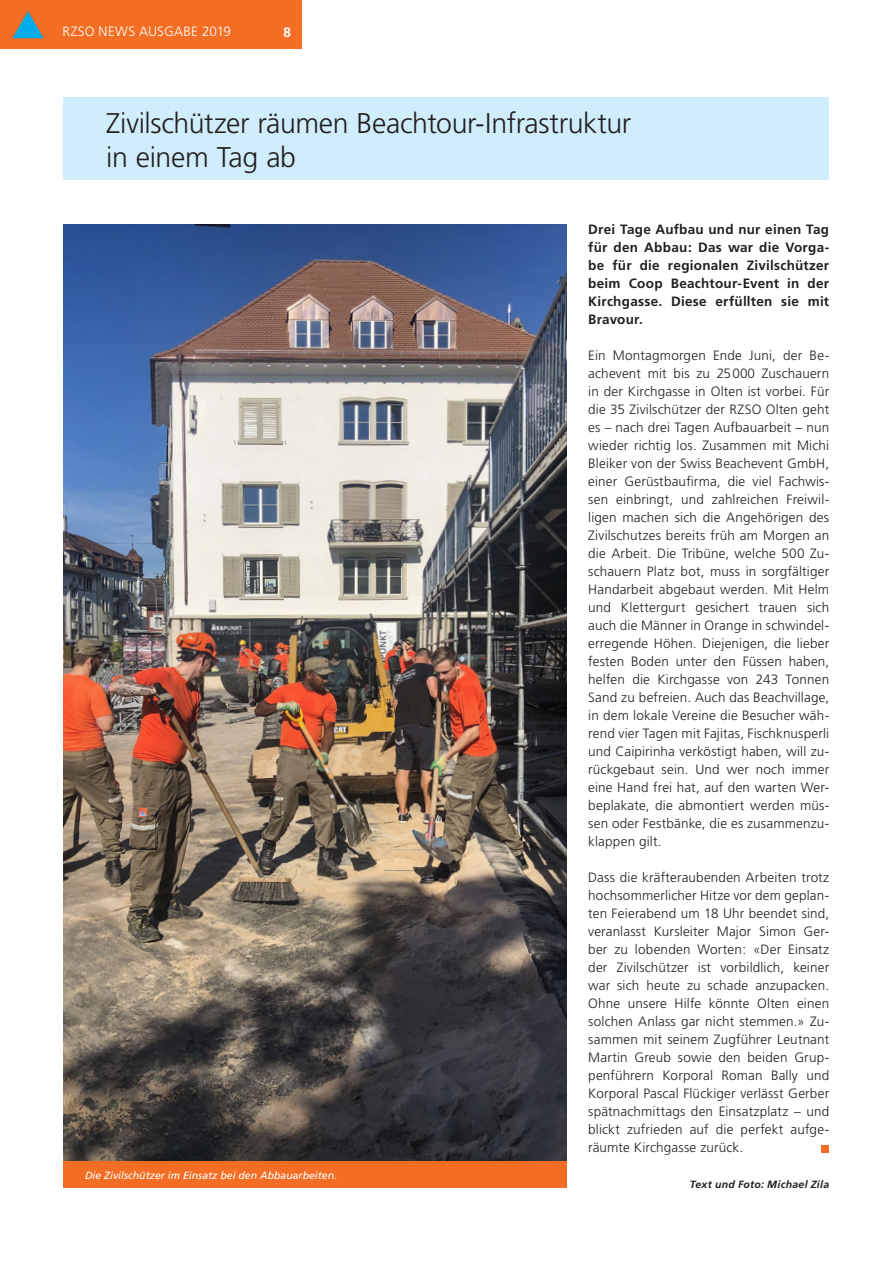
<style>
.page{position:relative;width:893px;height:1263px;background:#fff}
.page>*{position:absolute;margin:0;border:0;box-sizing:border-box;transform-origin:0 0}
.Titel{font:300 28.5px/34.2px "Frutiger";letter-spacing:-.01em;color:#231f20}
.Grundtext{font:300 13.5px/18px "Frutiger";letter-spacing:.015em;color:#231f20;text-align:justify}
.Lead{font:700 13.5px/18px "Frutiger";letter-spacing:.02em;color:#231f20;text-align:justify}
.t1{font:300 13.5px "Frutiger";letter-spacing:.02em;color:#fff}
.t2{font:700 13.5px "Frutiger";color:#fff}
.Bildlegende{font:italic 10.5px "Frutiger";color:#fff}
.Autor{font:italic 700 10.5px "Frutiger LT Pro";letter-spacing:.025em;color:#231f20}
</style>
<div class="page">
<div style="left:0;top:0;width:302px;height:49px;background:#f36e24"></div>
<svg style="left:12px;top:11px;width:32px;height:27px"></svg>
<div style="left:64px;top:98px;width:765px;height:82px;background:#cfedfb"></div>
<div style="left:822px;top:1145px;width:7px;height:7px;background:#f36e24"></div>
<img style="left:64px;top:225px;width:503px;height:936px">
<div style="left:64px;top:1161px;width:503px;height:27px;background:#f36e24"></div>
<p class="t1" style="left:63px;top:24px;width:170px">RZSO NEWS AUSGABE 2019</p>
<p class="t2" style="left:283px;top:24px;width:9px">8</p>
<p class="Titel" style="left:106px;top:106px;width:527px">Zivilschützer räumen Beachtour-Infrastruktur in einem Tag ab</p>
<p class="Bildlegende" style="left:85px;top:1169px;width:254px">Die Zivilschützer im Einsatz bei den Abbauarbeiten.</p>
<p class="Lead" style="left:588px;top:221px;width:242px">Drei Tage Aufbau und nur einen Tag für den Abbau: Das war die Vorga&shy;be für die regionalen Zivilschützer beim Coop Beachtour-Event in der Kirchgasse. Diese erfüllten sie mit Bravour.</p>
<p class="Grundtext" style="left:588px;top:347px;width:242px">Ein Montagmorgen Ende Juni, der Be&shy;achevent mit bis zu 25000 Zuschauern in der Kirchgasse in Olten ist vorbei. Für die 35 Zivilschützer der RZSO Olten geht es – nach drei Tagen Aufbauarbeit – nun wieder richtig los. Zusammen mit Michi Bleiker von der Swiss Beachevent GmbH, einer Gerüstbaufirma, die viel Fachwis&shy;sen einbringt, und zahlreichen Freiwil&shy;ligen machen sich die Angehörigen des Zivilschutzes bereits früh am Morgen an die Arbeit. Die Tribüne, welche 500 Zu&shy;schauern Platz bot, muss in sorgfältiger Handarbeit abgebaut werden. Mit Helm und Klettergurt gesichert trauen sich auch die Männer in Orange in schwindel&shy;erregende Höhen. Diejenigen, die lieber festen Boden unter den Füssen haben, helfen die Kirchgasse von 243 Tonnen Sand zu befreien. Auch das Beachvillage, in dem lokale Vereine die Besucher wäh&shy;rend vier Tagen mit Fajitas, Fischknusperli und Caipirinha verköstigt haben, will zu&shy;rückgebaut sein. Und wer noch immer eine Hand frei hat, auf den warten Wer&shy;beplakate, die abmontiert werden müs&shy;sen oder Festbänke, die es zusammenzu&shy;klappen gilt.</p>
<p class="Grundtext" style="left:588px;top:869px;width:242px">Dass die kräfteraubenden Arbeiten trotz hochsommerlicher Hitze vor dem geplan&shy;ten Feierabend um 18 Uhr beendet sind, veranlasst Kursleiter Major Simon Ger&shy;ber zu lobenden Worten: «Der Einsatz der Zivilschützer ist vorbildlich, keiner war sich heute zu schade anzupacken.<br>Ohne unsere Hilfe könnte Olten einen solchen Anlass gar nicht stemmen.» Zu&shy;sammen mit seinem Zugführer Leutnant Martin Greub sowie den beiden Grup&shy;penführern Korporal Roman Bally und Korporal Pascal Flückiger verlässt Gerber spätnachmittags den Einsatzplatz – und blickt zufrieden auf die perfekt aufge&shy;räumte Kirchgasse zurück.</p>
<p class="Autor" style="left:690px;top:1178px;width:141px">Text und Foto: Michael Zila</p>
</div>
